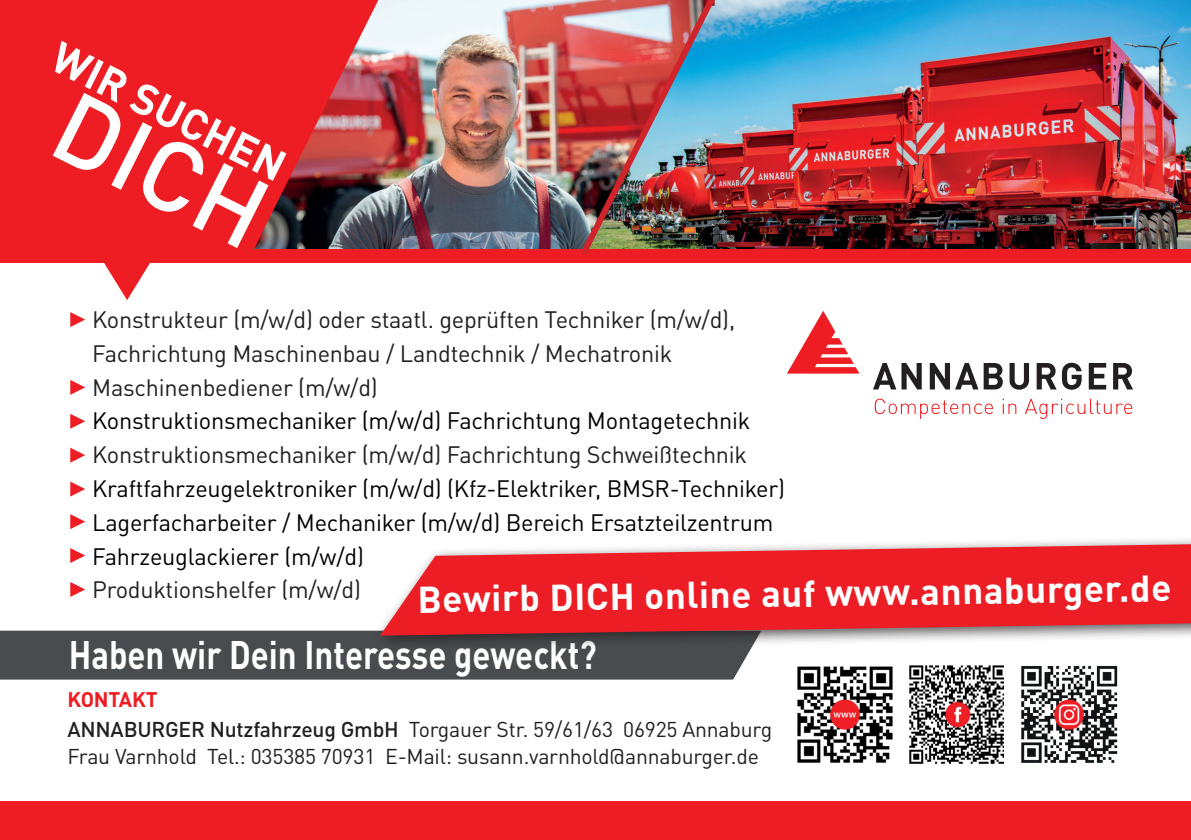
<style>
.page{position:relative;width:1191px;height:840px;background:#fff}
.page>*{position:absolute;margin:0;border:0;box-sizing:border-box;transform-origin:0 0}
.t1{font:500 98.4px "DIN Pro";color:#fff}
.t2{font:700 42.8px "DIN Pro";color:#fff}
.t3{font:700 39.2px "DIN Pro";color:#fff;scale:.84 1}
.t4{font:700 36.8px "DIN Pro";color:#fff}
.t5{font:23.4px/33.8px "DIN Pro";letter-spacing:-.01em;color:#231f20}
.t6{font:23.4px/33.8px "DIN Pro";letter-spacing:-.01em;color:#000}
.t7{font:21.2px/27.2px "DIN Pro";letter-spacing:-.01em;color:#231f20}
.t8{font:700 20.8px "DIN Pro";letter-spacing:-.01em;color:#ee1d23}
.s1{font-weight:500}
</style>
<div class="page">
<div style="left:0;top:801px;width:1191px;height:38px;background:#ee1d23"></div>
<svg style="left:787px;top:311px;width:72px;height:62px"></svg>
<svg style="left:873px;top:362px;width:260px;height:27px"></svg>
<svg style="left:874px;top:398px;width:258px;height:21px"></svg>
<img style="left:725px;top:0;width:466px;height:249px">
<img style="left:378px;top:0;width:197px;height:249px">
<svg style="left:102px;top:262px;width:50px;height:38px"></svg>
<svg style="left:0;top:0;width:378px;height:251px;background:#db242a"></svg>
<div style="left:218px;top:249px;width:973px;height:11px;background:#ee1d23"></div>
<div style="left:0;top:251px;width:1191px;height:11px;background:#ee1d23"></div>
<img style="left:575px;top:0;width:150px;height:254px">
<svg style="left:70px;top:312px;width:15px;height:15px"></svg>
<svg style="left:70px;top:414px;width:15px;height:14px"></svg>
<svg style="left:70px;top:380px;width:15px;height:14px"></svg>
<svg style="left:70px;top:481px;width:15px;height:15px"></svg>
<svg style="left:70px;top:447px;width:15px;height:15px"></svg>
<svg style="left:70px;top:514px;width:15px;height:15px"></svg>
<svg style="left:70px;top:548px;width:15px;height:14px"></svg>
<svg style="left:70px;top:582px;width:15px;height:14px"></svg>
<div style="left:0;top:630px;width:750px;height:49px;background:#484c4e"></div>
<div style="left:373px;top:527px;width:818px;height:124px;background:#231f20;opacity:.75"></div>
<svg style="left:380px;top:544px;width:811px;height:91px;background:#e7393f"></svg>
<img style="left:797px;top:666px;width:96px;height:97px">
<img style="left:909px;top:665px;width:94px;height:98px">
<img style="left:1021px;top:665px;width:97px;height:98px">
<h2 class="t2" style="left:70px;top:24px;width:257px;rotate:27deg">WIR SUCHEN</h2>
<h1 class="t1" style="left:95px;top:51px;width:226px;rotate:27deg">DICH</h1>
<p class="t5" style="left:92px;top:301px;width:644px">Konstrukteur (m/w/d) oder staatl. geprüften Techniker (m/w/d),<br>Fachrichtung Maschinenbau / Landtechnik / Mechatronik<br>Maschinenbediener (m/w/d)</p>
<p class="t6" style="left:92px;top:402px;width:659px">Konstruktionsmechaniker (m/w/d) Fachrichtung Montagetechnik</p>
<p class="t5" style="left:92px;top:436px;width:656px">Konstruktionsmechaniker (m/w/d) Fachrichtung Schweißtechnik</p>
<p class="t6" style="left:92px;top:470px;width:694px">Kraftfahrzeugelektroniker (m/w/d) (Kfz-Elektriker, BMSR-Techniker)<br>Lagerfacharbeiter / Mechaniker (m/w/d) Bereich Ersatzteilzentrum<br>Fahrzeuglackierer (m/w/d)</p>
<p class="t5" style="left:92px;top:571px;width:270px">Produktionshelfer (m/w/d)</p>
<h3 class="t3" style="left:69px;top:623px;width:630px">Haben wir Dein Interesse geweckt?</h3>
<p class="t8" style="left:67px;top:683px;width:92px">KONTAKT</p>
<p class="t7" style="left:67px;top:714px;width:706px"><span class="s1">ANNABURGER Nutzfahrzeug GmbH</span> Torgauer Str. 59/61/63 06925 Annaburg<br>Frau Varnhold Tel.: 035385 70931 E-Mail: susann.varnhold@annaburger.de</p>
<h3 class="t4" style="left:417px;top:571px;width:755px;rotate:-1deg">Bewirb DICH online auf www.annaburger.de</h3>
</div>
